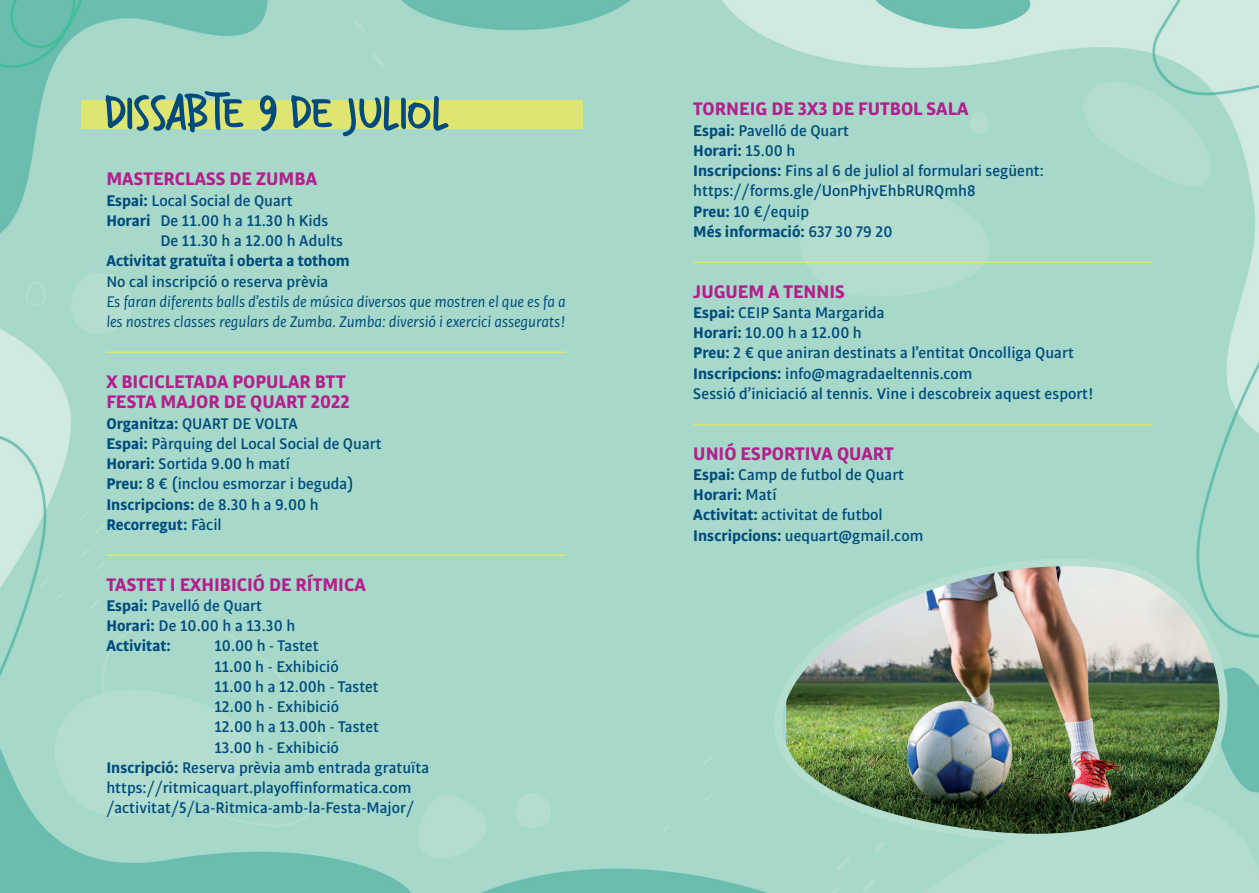
<style>
.page{position:relative;width:1259px;height:893px;background:#fff}
.page>*{position:absolute;margin:0;border:0;box-sizing:border-box;transform-origin:0 0}
.t1{font:700 19.5px "Bulo";color:#b41e8d}
.t2{font:500 16.5px "Bulo";color:#004b7d}
.t3{font:italic 16.5px/20.2px "Bulo";color:#004b7d}
.t4{font:700 16.5px "Bulo";color:#004b7d}
.s1{font-weight:700}
.s2{font-weight:500}
</style>
<div class="page">
<img style="left:0;top:0;width:1259px;height:893px">
<div style="left:81px;top:100px;width:502px;height:29px;background:#dfe570"></div>
<svg style="left:105px;top:91px;width:344px;height:47px"></svg>
<img style="left:582px;top:535px;width:677px;height:354px">
<hr style="left:106px;top:351px;width:460px;height:2px;background:#dfe570">
<hr style="left:693px;top:261px;width:459px;height:2px;background:#dfe570">
<hr style="left:693px;top:424px;width:459px;height:2px;background:#dfe570">
<hr style="left:106px;top:554px;width:460px;height:2px;background:#dfe570">
<p class="t1" style="left:106px;top:166px;width:212px">MASTERCLASS DE ZUMBA</p>
<p class="t2" style="left:106px;top:190px;width:188px"><span class="s1">Espai:</span> Local Social de Quart</p>
<p class="t2" style="left:106px;top:210px;width:223px"><span class="s1">Horari</span> De 11.00 h a 11.30 h Kids</p>
<p class="t2" style="left:160px;top:230px;width:184px">De 11.30 h a 12.00 h Adults</p>
<p class="t4" style="left:106px;top:250px;width:245px">Activitat gratuïta i oberta a tothom</p>
<p class="t2" style="left:106px;top:271px;width:224px">No cal inscripció o reserva prèvia</p>
<p class="t3" style="left:106px;top:291px;width:461px">Es faran diferents balls d’estils de música diversos que mostren el que es fa a les nostres classes regulars de Zumba. Zumba: diversió i exercici assegurats!</p>
<p class="t1" style="left:106px;top:369px;width:241px">X BICICLETADA POPULAR BTT</p>
<p class="t1" style="left:106px;top:389px;width:245px">FESTA MAJOR DE QUART 2022</p>
<p class="t2" style="left:106px;top:413px;width:193px"><span class="s1">Organitza:</span> QUART DE VOLTA</p>
<p class="t2" style="left:106px;top:433px;width:277px"><span class="s1">Espai:</span> Pàrquing del Local Social de Quart</p>
<p class="t2" style="left:106px;top:453px;width:185px"><span class="s1">Horari:</span> Sortida 9.00 h matí</p>
<p class="t2" style="left:106px;top:473px;width:249px"><span class="s1">Preu:</span> 8 € (inclou esmorzar i beguda)</p>
<p class="t4" style="left:106px;top:493px;width:214px">Inscripcions: <span class="s2">de 8.30 h a 9.00 h</span></p>
<p class="t4" style="left:106px;top:514px;width:117px">Recorregut: <span class="s2">Fàcil</span></p>
<p class="t1" style="left:106px;top:571px;width:261px">TASTET I EXHIBICIÓ DE RÍTMICA</p>
<p class="t2" style="left:106px;top:595px;width:157px"><span class="s1">Espai:</span> Pavelló de Quart</p>
<p class="t2" style="left:106px;top:615px;width:190px"><span class="s1">Horari:</span> De 10.00 h a 13.30 h</p>
<p class="t4" style="left:106px;top:635px;width:66px">Activitat:</p>
<p class="t2" style="left:214px;top:635px;width:106px">10.00 h - Tastet</p>
<p class="t2" style="left:214px;top:656px;width:126px">11.00 h - Exhibició</p>
<p class="t2" style="left:214px;top:676px;width:166px">11.00 h a 12.00h - Tastet</p>
<p class="t2" style="left:214px;top:696px;width:126px">12.00 h - Exhibició</p>
<p class="t2" style="left:214px;top:716px;width:166px">12.00 h a 13.00h - Tastet</p>
<p class="t2" style="left:214px;top:737px;width:126px">13.00 h - Exhibició</p>
<p class="t2" style="left:106px;top:757px;width:324px"><span class="s1">Inscripció:</span> Reserva prèvia amb entrada gratuïta</p>
<p class="t2" style="left:106px;top:777px;width:307px">https://ritmicaquart.playoffinformatica.com</p>
<p class="t2" style="left:106px;top:797px;width:309px">/activitat/5/La-Ritmica-amb-la-Festa-Major/</p>
<p class="t1" style="left:693px;top:96px;width:277px">TORNEIG DE 3X3 DE FUTBOL SALA</p>
<p class="t2" style="left:693px;top:120px;width:157px"><span class="s1">Espai:</span> Pavelló de Quart</p>
<p class="t4" style="left:693px;top:140px;width:104px">Horari: <span class="s2">15.00 h</span></p>
<p class="t2" style="left:693px;top:160px;width:352px"><span class="s1">Inscripcions:</span> Fins al 6 de juliol al formulari següent:</p>
<p class="t2" style="left:693px;top:181px;width:284px">https://forms.gle/UonPhjvEhbRURQmh8</p>
<p class="t2" style="left:693px;top:201px;width:117px"><span class="s1">Preu:</span> 10 €/equip</p>
<p class="t4" style="left:693px;top:221px;width:201px">Més informació: <span class="s2">637 30 79 20</span></p>
<p class="t1" style="left:693px;top:279px;width:153px">JUGUEM A TENNIS</p>
<p class="t2" style="left:693px;top:302px;width:193px"><span class="s1">Espai:</span> CEIP Santa Margarida</p>
<p class="t2" style="left:693px;top:322px;width:170px"><span class="s1">Horari:</span> 10.00 h a 12.00 h</p>
<p class="t2" style="left:693px;top:343px;width:382px"><span class="s1">Preu:</span> 2 € que aniran destinats a l’entitat Oncolliga Quart</p>
<p class="t2" style="left:693px;top:363px;width:281px"><span class="s1">Inscripcions:</span> info@magradaeltennis.com</p>
<p class="t2" style="left:693px;top:383px;width:402px">Sessió d’iniciació al tennis. Vine i descobreix aquest esport!</p>
<p class="t1" style="left:693px;top:441px;width:202px">UNIÓ ESPORTIVA QUART</p>
<p class="t2" style="left:693px;top:464px;width:212px"><span class="s1">Espai:</span> Camp de futbol de Quart</p>
<p class="t4" style="left:693px;top:484px;width:85px">Horari: <span class="s2">Matí</span></p>
<p class="t2" style="left:693px;top:505px;width:191px"><span class="s1">Activitat:</span> activitat de futbol</p>
<p class="t2" style="left:693px;top:525px;width:231px"><span class="s1">Inscripcions:</span> uequart@gmail.com</p>
</div>
